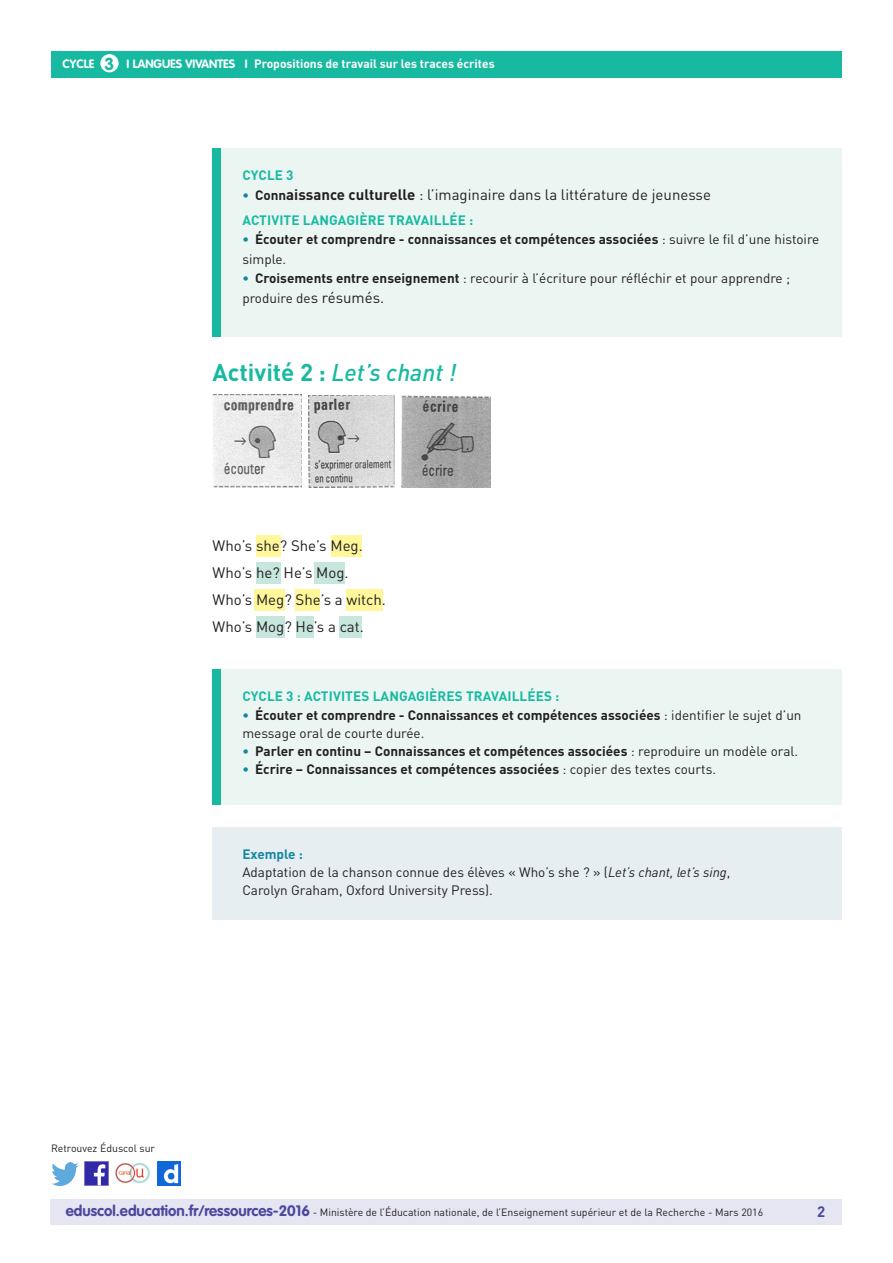
<style>
.page{position:relative;width:893px;height:1263px;background:#fff}
.page>*{position:absolute;margin:0;border:0;box-sizing:border-box;transform-origin:0 0}
._03_Titre_de_niveau{font:italic 500 24px "DIN Pro";color:#17baa1}
.t1{font:700 17.25px "VAG Rounded Std";color:#17baa1}
._06_Texte_courant{font:15px "DIN Pro";color:#231f20}
._08_Liste_à_puces_ni{font:15px "DIN Pro";color:#231f20}
.t2{font:700 15px "DIN Pro";color:#4a489e}
._08_Liste_à_puces_ni-2{font:700 13.5px/19.5px "DIN Pro";color:#231f20}
._15_texte_encadré{font:13.5px/18px "DIN Pro";color:#231f20}
._08_Liste_à_puces_ni-3{font:13.5px/19.5px "DIN Pro";color:#231f20}
._01_Titre_info_conte{font:700 13.5px "DIN Pro";letter-spacing:.01em;color:#17baa1}
._15_Titre_encadré{font:700 13.5px "DIN Pro";color:#16879f}
.t3{font:700 12px "DIN Pro";color:#fff}
.t4{font:700 12px "VAG Rounded Std";color:#fff}
.t5{font:10.5px "DIN Pro";color:#231f20}
.s1{font-weight:700;font-size:13.5px;color:#16879f}
.s2{font-weight:700;font-size:13.5px}
.s3{font-weight:700}
.s4{color:#16879f}
.s5{font-weight:400}
.s6{font-weight:700;color:#16879f}
.s7{font-size:15px}
.s8{font-weight:700;font-style:normal}
.s9{font-style:italic}
.s10{font-family:"VAG Rounded Std";font-weight:700;font-size:15px;color:#4a489e}
</style>
<div class="page">
<div style="left:50px;top:1199px;width:791px;height:26px;background:#e6e5f2"></div>
<div style="left:51px;top:51px;width:791px;height:27px;background:#17baa1"></div>
<div style="left:100px;top:54px;width:19px;height:18px;background:#fff;border-radius:50%"></div>
<img style="left:85px;top:1162px;width:23px;height:23px">
<img style="left:51px;top:1163px;width:28px;height:22px">
<img style="left:158px;top:1162px;width:22px;height:23px">
<img style="left:115px;top:1163px;width:35px;height:21px">
<div style="left:331px;top:536px;width:31px;height:21px;background:#fff79a"></div>
<div style="left:254px;top:589px;width:30px;height:22px;background:#fff79a"></div>
<div style="left:296px;top:589px;width:24px;height:22px;background:#fff79a"></div>
<div style="left:346px;top:589px;width:37px;height:22px;background:#fff79a"></div>
<div style="left:256px;top:536px;width:24px;height:21px;background:#fff79a"></div>
<div style="left:256px;top:563px;width:24px;height:21px;background:#c6e6de"></div>
<div style="left:296px;top:616px;width:18px;height:21px;background:#c6e6de"></div>
<div style="left:339px;top:616px;width:23px;height:21px;background:#c6e6de"></div>
<div style="left:315px;top:563px;width:30px;height:21px;background:#c6e6de"></div>
<div style="left:256px;top:616px;width:28px;height:21px;background:#c6e6de"></div>
<div style="left:213px;top:149px;width:629px;height:188px;background:#ebf6f3"></div>
<div style="left:213px;top:149px;width:8px;height:188px;background:#17baa1"></div>
<div style="left:213px;top:669px;width:629px;height:136px;background:#ebf6f3"></div>
<div style="left:213px;top:669px;width:8px;height:136px;background:#17baa1"></div>
<img style="left:213px;top:394px;width:89px;height:93px">
<img style="left:308px;top:395px;width:86px;height:92px">
<img style="left:401px;top:395px;width:89px;height:92px">
<div style="left:213px;top:827px;width:629px;height:93px;background:#e6eef2"></div>
<p class="t1" style="left:105px;top:53px;width:11px">3</p>
<p class="t3" style="left:254px;top:56px;width:242px">Propositions de travail sur les traces écrites</p>
<p class="t4" style="left:63px;top:57px;width:33px">CYCLE</p>
<p class="t4" style="left:127px;top:57px;width:123px">I LANGUES VIVANTES I</p>
<p class="_01_Titre_info_conte" style="left:242px;top:167px;width:53px">CYCLE 3</p>
<p class="_08_Liste_à_puces_ni" style="left:242px;top:185px;width:470px"><span class="s1">•</span> <span class="s2">Conn</span><span class="s3">aissance culturelle</span> : l’imaginaire dans la littérature de jeunesse</p>
<p class="_01_Titre_info_conte" style="left:242px;top:211px;width:232px">ACTIVITE LANGAGIÈRE TRAVAILLÉE :</p>
<p class="_08_Liste_à_puces_ni-2" style="left:242px;top:229px;width:578px"><span class="s4">•</span> Écouter et comprendre - connaissances et compétences associées <span class="s5">: suivre le fil d’une histoire simple.</span></p>
<p class="_08_Liste_à_puces_ni-3" style="left:242px;top:268px;width:549px"><span class="s6">•</span> <span class="s3">Croisements entre enseignement</span> : recourir à l’écriture pour réfléchir et pour apprendre ; produire de<span class="s7">s résumés.</span></p>
<p class="_03_Titre_de_niveau" style="left:213px;top:357px;width:245px"><span class="s8">Activité 2 :</span> Let’s chant !</p>
<p class="_06_Texte_courant" style="left:213px;top:536px;width:152px">Who’s she? She’s Meg.</p>
<p class="_06_Texte_courant" style="left:213px;top:563px;width:137px">Who’s he? He’s Mog.</p>
<p class="_06_Texte_courant" style="left:213px;top:590px;width:175px">Who’s Meg? She’s a witch.</p>
<p class="_06_Texte_courant" style="left:213px;top:617px;width:153px">Who’s Mog? He’s a cat.</p>
<p class="_01_Titre_info_conte" style="left:242px;top:687px;width:318px">CYCLE 3 : ACTIVITES LANGAGIÈRES TRAVAILLÉES :</p>
<p class="_08_Liste_à_puces_ni-2" style="left:242px;top:706px;width:561px;line-height:18px"><span class="s4">•</span> Écouter et comprendre - Connaissances et compétences associées <span class="s5">: identifier le sujet d’un message oral de courte durée.</span></p>
<p class="_08_Liste_à_puces_ni-2" style="left:242px;top:741px;width:557px"><span class="s4">•</span> Parler en continu – Connaissances et compétences associées <span class="s5">: reproduire un modèle oral.</span></p>
<p class="_08_Liste_à_puces_ni-2" style="left:242px;top:759px;width:475px"><span class="s4">•</span> Écrire – Connaissances et compétences associées <span class="s5">: copier des textes courts.</span></p>
<p class="_15_Titre_encadré" style="left:242px;top:845px;width:62px">Exemple :</p>
<p class="_15_texte_encadré" style="left:242px;top:863px;width:490px">Adaptation de la chanson connue des élèves « Who’s she ? » (<span class="s9">Let’s chant, let’s sing</span>,<br>Carolyn Graham, Oxford University Press).</p>
<p class="t5" style="left:51px;top:1141px;width:106px">Retrouvez Éduscol sur</p>
<p class="t5" style="left:66px;top:1205px;width:699px"><span class="s10">eduscol.education.fr/ressources-2016</span> - Ministère de l’Éducation nationale, de l’Enseignement supérieur et de la Recherche - Mars 2016</p>
<p class="t2" style="left:817px;top:1201px;width:10px">2</p>
</div>
